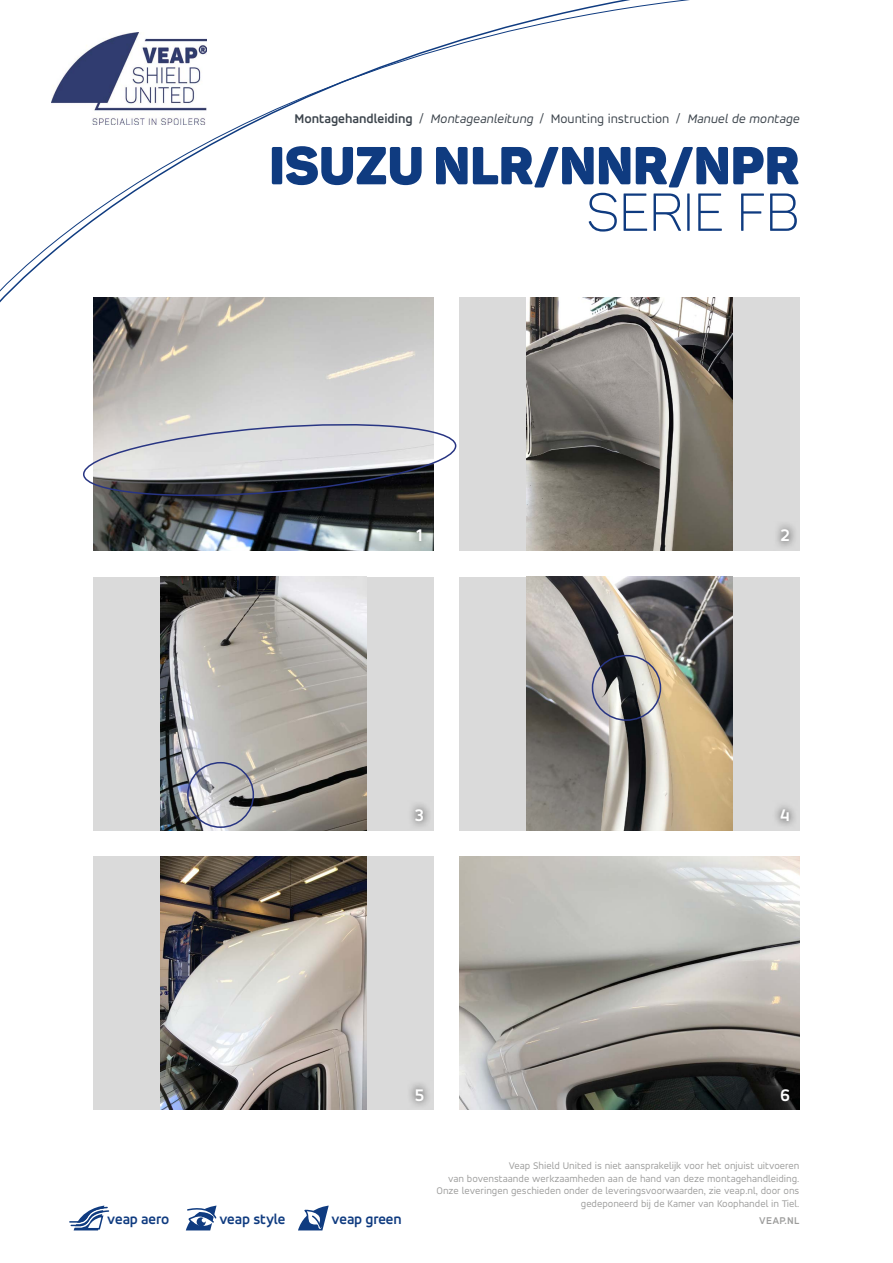
<style>
.page{position:relative;width:893px;height:1263px;background:#fff}
.page>*{position:absolute;margin:0;border:0;box-sizing:border-box;transform-origin:0 0}
.t1{font:52.65px "Panton Black Caps";color:#0f3b80}
.t2{font:52.65px "Panton Light Caps";color:#0f3b80}
.t3{font:700 18px "Accord Alternate";color:#fff}
.t4{font:700 15px "Accord Alternate";letter-spacing:-.01em;color:#0f3b80}
.t5{font:italic 13.5px "Accord Alternate";color:#3c444c}
.t6{font:10.5px/12.6px "Accord Alternate";color:#9d9d9c;text-align:right}
.t7{font:700 10.5px "Accord Alternate";letter-spacing:.03em;color:#9d9d9c}
.s1{font-weight:700;font-style:normal}
.s2{font-style:normal}
</style>
<div class="page">
<svg style="left:0;top:0;width:800px;height:317px"></svg>
<img style="left:52px;top:33px;width:154px;height:91px">
<svg style="left:69px;top:1205px;width:41px;height:25px"></svg>
<svg style="left:298px;top:1205px;width:31px;height:25px"></svg>
<svg style="left:186px;top:1205px;width:31px;height:25px"></svg>
<img style="left:459px;top:856px;width:340px;height:254px">
<svg style="left:772px;top:1080px;width:26px;height:29px"></svg>
<div style="left:94px;top:856px;width:340px;height:254px;background:#dadada"></div>
<img style="left:161px;top:856px;width:206px;height:254px">
<svg style="left:410px;top:1083px;width:19px;height:23px"></svg>
<div style="left:459px;top:577px;width:340px;height:253px;background:#dadada"></div>
<img style="left:526px;top:577px;width:206px;height:253px">
<svg style="left:775px;top:805px;width:20px;height:21px"></svg>
<div style="left:94px;top:577px;width:340px;height:253px;background:#dadada"></div>
<img style="left:161px;top:577px;width:206px;height:253px">
<svg style="left:411px;top:804px;width:18px;height:23px"></svg>
<div style="left:459px;top:297px;width:340px;height:254px;background:#dadada"></div>
<img style="left:526px;top:297px;width:206px;height:254px">
<svg style="left:777px;top:524px;width:18px;height:23px"></svg>
<img style="left:94px;top:297px;width:340px;height:254px">
<svg style="left:408px;top:521px;width:23px;height:29px"></svg>
<div style="left:187px;top:762px;width:67px;height:66px;border:2px solid #283583;border-radius:50%"></div>
<div style="left:592px;top:655px;width:69px;height:66px;border:2px solid #283583;border-radius:50%"></div>
<svg style="left:83px;top:420px;width:374px;height:80px;background:#a6a7aa"></svg>
<p class="t5" style="left:294px;top:110px;width:507px"><span class="s1">Montagehandleiding</span> <span class="s2">/</span> Montageanleitung <span class="s2">/ Mounting instruction /</span> Manuel de montage</p>
<h1 class="t1" style="left:269px;top:132px;width:532px">ISUZU NLR/NNR/NPR</h1>
<h1 class="t2" style="left:586px;top:180px;width:214px">SERIE FB</h1>
<h2 class="t3" style="left:416px;top:524px;width:8px">1</h2>
<h2 class="t3" style="left:780px;top:524px;width:11px">2</h2>
<h2 class="t3" style="left:415px;top:804px;width:11px">3</h2>
<h2 class="t3" style="left:780px;top:804px;width:11px">4</h2>
<h2 class="t3" style="left:414px;top:1084px;width:12px">5</h2>
<h2 class="t3" style="left:780px;top:1084px;width:11px">6</h2>
<h3 class="t4" style="left:107px;top:1210px;width:63px">veap aero</h3>
<h3 class="t4" style="left:219px;top:1210px;width:68px">veap style</h3>
<h3 class="t4" style="left:331px;top:1210px;width:72px">veap green</h3>
<p class="t6" style="left:437px;top:1159px;width:364px">Veap Shield United is niet aansprakelijk voor het onjuist uitvoeren<br>van bovenstaande werkzaamheden aan de hand van deze montagehandleiding.<br>Onze leveringen geschieden onder de leveringsvoorwaarden, zie veap.nl, door ons gedeponeerd bij de Kamer van Koophandel in Tiel.</p>
<p class="t7" style="left:759px;top:1214px;width:42px">VEAP.NL</p>
</div>
